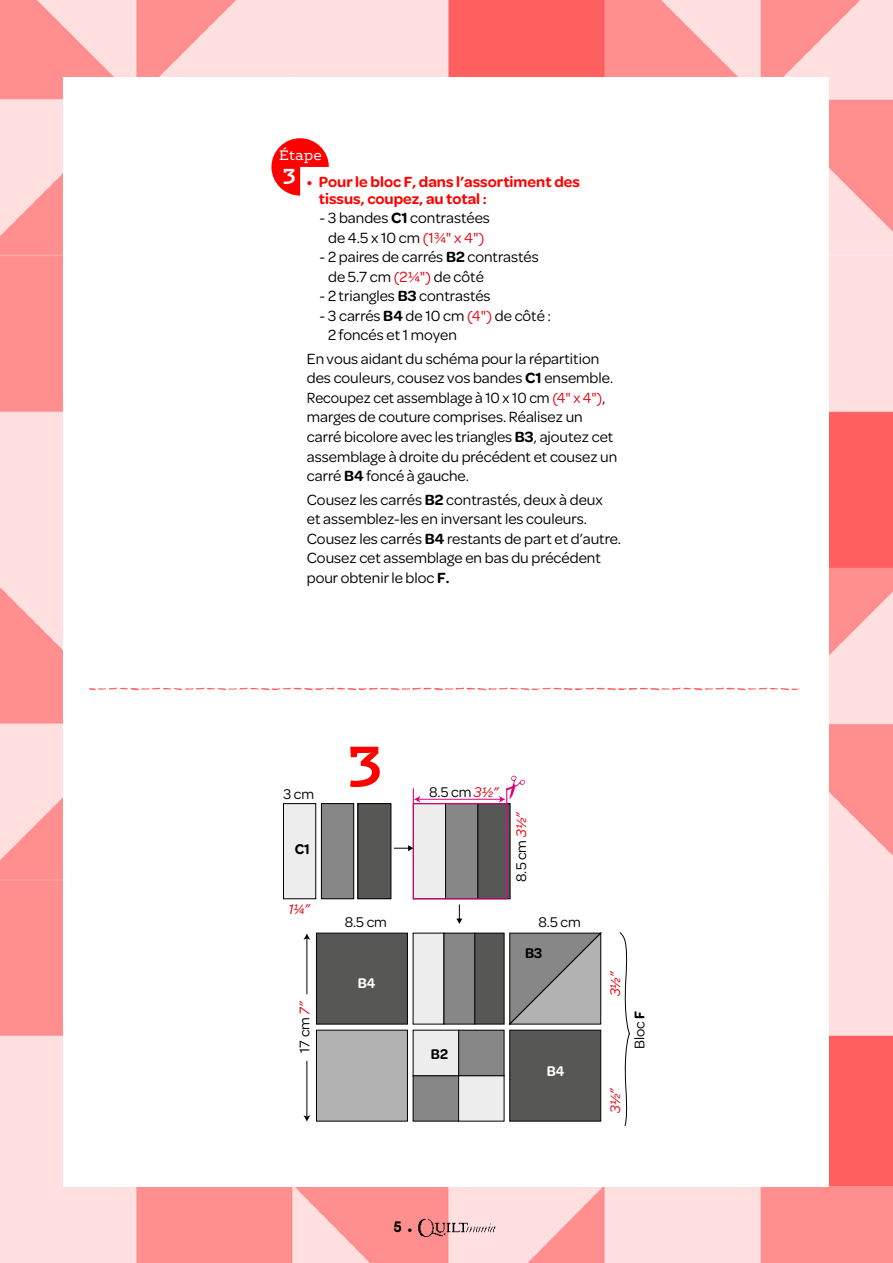
<style>
.page{position:relative;width:893px;height:1263px;background:#fff}
.page>*{position:absolute;margin:0;border:0;box-sizing:border-box;transform-origin:0 0}
.t1{font:700 60px "Ernestine Pro";color:#f00}
.t2{font:700 22.5px "Ernestine Pro";color:#fff}
.t3{font:15.75px/19.5px "Omnes";color:#000}
.t4{font:600 15.75px/16.5px "Omnes";color:#f00}
.t5{font:15px "Omnes";color:#000}
.t6{font:italic 15px "Omnes";color:#e30613}
.t7{font:600 15px "Omnes";color:#000;scale:.96 1}
.t8{font:15px "Ernestine Pro";color:#fff}
.t9{font:600 15px "Omnes";color:#fff;scale:.96 1}
.t10{font:700 15px "Korolev";color:#000}
.s1{font-weight:600}
.s2{color:#e30613}
.s3{font-style:italic;color:#e30613}
.s4{font-family:"Ernestine Pro";font-weight:600}
</style>
<div class="page">
<img style="left:0;top:0;width:893px;height:1263px">
<div style="left:64px;top:77px;width:765px;height:1109px;background:#fff"></div>
<img style="left:109px;top:687px;width:658px;height:3px">
<div style="left:283px;top:804px;width:33px;height:95px;background:#ededed"></div>
<div style="left:283px;top:803px;width:33px;height:96px;border:1px solid #000"></div>
<div style="left:316px;top:933px;width:92px;height:91px;background:#575756"></div>
<div style="left:316px;top:1030px;width:92px;height:91px;background:#b3b2b2"></div>
<svg style="left:509px;top:932px;width:93px;height:189px;background:#777"></svg>
<div style="left:413px;top:1076px;width:46px;height:45px;background:#878787"></div>
<div style="left:413px;top:1075px;width:46px;height:46px;border:1px solid #000"></div>
<div style="left:459px;top:1076px;width:45px;height:45px;background:#ededed"></div>
<div style="left:459px;top:1030px;width:45px;height:46px;background:#878787"></div>
<div style="left:458px;top:1030px;width:46px;height:46px;border:1px solid #000"></div>
<div style="left:413px;top:1030px;width:46px;height:46px;background:#ededed"></div>
<div style="left:413px;top:1030px;width:46px;height:46px;border:1px solid #000"></div>
<div style="left:413px;top:933px;width:31px;height:91px;background:#ededed"></div>
<div style="left:413px;top:933px;width:31px;height:91px;border:1px solid #000"></div>
<div style="left:444px;top:933px;width:31px;height:91px;background:#878787"></div>
<div style="left:444px;top:933px;width:31px;height:91px;border:1px solid #000"></div>
<div style="left:475px;top:933px;width:29px;height:91px;background:#575756"></div>
<div style="left:475px;top:933px;width:29px;height:91px;border:1px solid #000"></div>
<div style="left:321px;top:804px;width:33px;height:95px;background:#878787"></div>
<div style="left:321px;top:803px;width:33px;height:96px;border:1px solid #000"></div>
<div style="left:358px;top:804px;width:33px;height:95px;background:#575756"></div>
<div style="left:358px;top:803px;width:33px;height:96px;border:1px solid #000"></div>
<svg style="left:619px;top:932px;width:11px;height:193px"></svg>
<hr style="left:306px;top:938px;width:1px;height:56px;background:#000">
<svg style="left:303px;top:933px;width:7px;height:7px"></svg>
<hr style="left:306px;top:1061px;width:1px;height:56px;background:#000">
<svg style="left:303px;top:1115px;width:7px;height:7px"></svg>
<svg style="left:394px;top:776px;width:131px;height:148px"></svg>
<svg style="left:271px;top:138px;width:58px;height:58px"></svg>
<img style="left:418px;top:1215px;width:82px;height:24px">
<p class="t8" style="left:279px;top:146px;width:44px">Étape</p>
<h2 class="t2" style="left:283px;top:160px;width:15px">3</h2>
<p class="t4" style="left:319px;top:173px;width:263px;text-indent:-12px">• Pour le bloc F, dans l’assortiment des tissus, coupez, au total :</p>
<p class="t3" style="left:320px;top:207px;width:172px;text-align:center">- 3 bandes <span class="s1">C1</span> contrastées de 4.5 x 10 cm <span class="s2">(1¾" x 4")</span></p>
<p class="t3" style="left:328px;top:246px;width:212px;text-indent:-9px">- 2 paires de carrés <span class="s1">B2</span> contrastés de 5.7 cm <span class="s2">(2¼")</span> de côté</p>
<p class="t3" style="left:320px;top:285px;width:172px">- 2 triangles <span class="s1">B3</span> contrastés</p>
<p class="t3" style="left:328px;top:305px;width:225px;text-indent:-9px">- 3 carrés <span class="s1">B4</span> de 10 cm <span class="s2">(4")</span> de côté :<br>2 foncés et 1 moyen</p>
<p class="t3" style="left:307px;top:348px;width:312px">En vous aidant du schéma pour la répartition des couleurs, cousez vos bandes <span class="s1">C1</span> ensemble.<br>Recoupez cet assemblage à 10 x 10 cm <span class="s2">(4" x 4")</span>, marges de couture comprises. Réalisez un carré bicolore avec les triangles <span class="s1">B3</span>, ajoutez cet assemblage à droite du précédent et cousez un carré <span class="s1">B4</span> foncé à gauche.</p>
<p class="t3" style="left:307px;top:489px;width:316px">Cousez les carrés <span class="s1">B2</span> contrastés, deux à deux<br>et assemblez-les en inversant les couleurs.<br>Cousez les carrés <span class="s1">B4</span> restants de part et d’autre.<br>Cousez cet assemblage en bas du précédent pour obtenir le bloc <span class="s1">F.</span></p>
<p class="t5" style="left:283px;top:784px;width:32px">3 cm</p>
<p class="t7" style="left:295px;top:838px;width:17px">C1</p>
<p class="t6" style="left:288px;top:899px;width:23px">1¼”</p>
<p class="t5" style="left:294px;top:1053px;width:53px;rotate:-90deg">17 cm <span class="s3">7”</span></p>
<h1 class="t1" style="left:348px;top:723px;width:37px">3</h1>
<p class="t5" style="left:429px;top:782px;width:71px">8.5 cm <span class="s3">3½”</span></p>
<p class="t5" style="left:511px;top:882px;width:72px;rotate:-90deg">8.5 cm <span class="s3">3½”</span></p>
<p class="t5" style="left:345px;top:912px;width:44px">8.5 cm</p>
<p class="t5" style="left:538px;top:912px;width:44px">8.5 cm</p>
<p class="t9" style="left:358px;top:972px;width:20px">B4</p>
<p class="t7" style="left:431px;top:1044px;width:19px">B2</p>
<p class="t7" style="left:525px;top:942px;width:19px">B3</p>
<p class="t9" style="left:547px;top:1060px;width:20px">B4</p>
<p class="t6" style="left:605px;top:996px;width:27px;rotate:-90deg">3½”</p>
<p class="t5" style="left:629px;top:1049px;width:40px;rotate:-90deg">Bloc <span class="s1">F</span></p>
<p class="t6" style="left:605px;top:1113px;width:27px;rotate:-90deg">3½”</p>
<p class="t10" style="left:393px;top:1217px;width:21px">5 <span class="s4">•</span></p>
</div>
